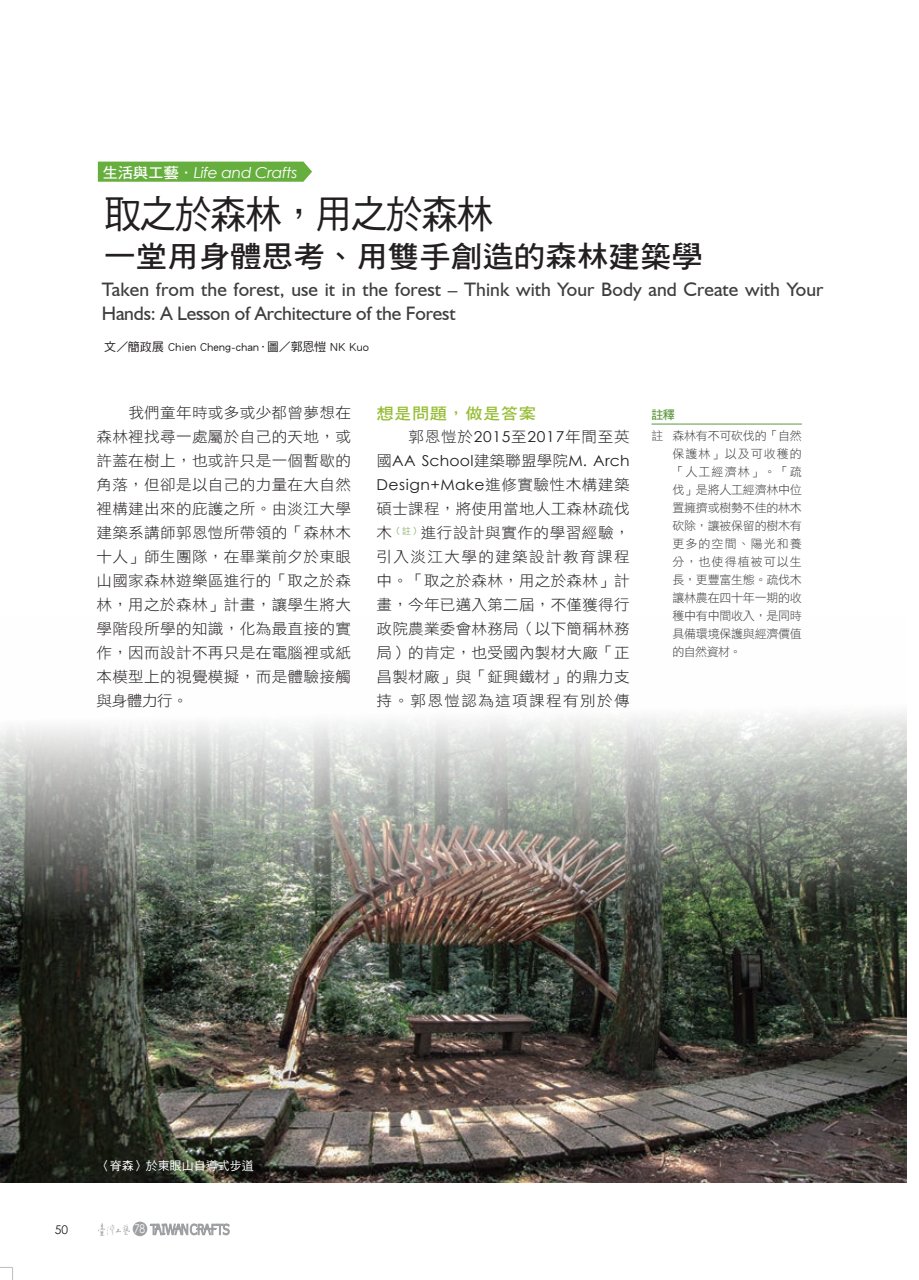
<style>
.page{position:relative;width:919px;height:1280px;background:#fff}
.page>*{position:absolute;margin:0;border:0;box-sizing:border-box;transform-origin:0 0}
.t1{font:39px "DF Hei Std W5";letter-spacing:-.05em;color:#231f20;scale:.95 1}
.t2{font:30px "DF Hei Std W7";color:#231f20;scale:1.05 1}
.t3{font:19.5px/24px "Humanist 521 BT";color:#3e3e3f}
.t4{font:15.75px "DF Hei Std W7";letter-spacing:.025em;color:#96bc33;scale:1.1 1}
.t5{font:15px/24px "DF Hei Std W3";letter-spacing:.02em;color:#231f20;text-align:justify;scale:1.04 1}
.t6{font:15px/24px "Century Gothic";letter-spacing:.01em;color:#231f20;scale:1.04 1}
.t7{font:italic 15px "Century Gothic";letter-spacing:-.025em;color:#fff;scale:1.04 1}
.t8{font:15px "DF Hei Std W3";letter-spacing:.045em;color:#231f20;scale:1.04 1}
.t9{font:12px/18px "DF Hei Std W3";letter-spacing:-.02em;color:#3e3e3f;text-align:justify}
.t10{font:12px "DF Hei Std W5";letter-spacing:.015em;color:#231f20}
.t11{font:12px "DF Hei Std W5";color:#fff}
.t12{font:12px "Century Gothic";color:#231f20}
.t13{font:12px "Century Gothic";color:#fff;scale:.85 1}
.t14{font:12px "DF Hei Std W7";color:#5e9740}
.s1{font-family:"DF Hei Std W7";font-style:normal}
.s2{font-family:"Century Gothic"}
.s3{font-family:"DF Hei Std W3"}
</style>
<div class="page">
<div style="left:133px;top:1222px;width:14px;height:14px;background:#9d9fa2;border-radius:50%"></div>
<div style="left:133px;top:1222px;width:14px;height:14px;border:1px solid #9d9fa2;border-radius:50%"></div>
<img style="left:98px;top:1223px;width:32px;height:13px">
<svg style="left:150px;top:1224px;width:79px;height:11px"></svg>
<svg style="left:0;top:1267px;width:13px;height:13px"></svg>
<svg style="left:98px;top:162px;width:214px;height:20px;background:#6bb043"></svg>
<img style="left:0;top:712px;width:906px;height:470px">
<hr style="left:651px;top:424px;width:150px;height:1px;background:#5e9740">
<p class="t7" style="left:102px;top:163px;width:189px"><span class="s1">生活與工藝．</span>Life and Crafts</p>
<h1 class="t1" style="left:104px;top:192px;width:411px">取之於森林，用之於森林</h1>
<h2 class="t2" style="left:104px;top:240px;width:571px">一堂用身體思考、用雙手創造的森林建築學</h2>
<h3 class="t3" style="left:102px;top:277px;width:723px">Taken from the forest, use it in the forest – Think with Your Body and Create with Your<br>Hands: A Lesson of Architecture of the Forest</h3>
<p class="t10" style="left:104px;top:340px;width:266px">文／簡政展 Chien Cheng-chan．圖／郭恩愷 NK Kuo</p>
<p class="t5" style="left:96px;top:401px;width:246px;text-indent:32px">我們童年時或多或少都曾夢想在森林裡找尋一處屬於自己的天地，或許蓋在樹上，也或許只是一個暫歇的角落，但卻是以自己的力量在大自然裡構建出來的庇護之所。由淡江大學建築系講師郭恩愷所帶領的「森林木十人」師生團隊，在畢業前夕於東眼山國家森林遊樂區進行的「取之於森林，用之於森林」計畫，讓學生將大學階段所學的知識，化為最直接的實作，因而設計不再只是在電腦裡或紙本模型上的視覺模擬，而是體驗接觸與身體力行。</p>
<p class="t4" style="left:376px;top:405px;width:146px">想是問題，做是答案</p>
<p class="t8" style="left:408px;top:429px;width:214px">郭恩愷於<span class="s2">2015</span>至<span class="s2">2017</span>年間至英</p>
<p class="t6" style="left:376px;top:449px;width:245px"><span class="s3">國</span>AA School<span class="s3">建築聯盟學院</span>M. Arch<br>Design+Make<span class="s3">進修實驗性木構建築</span></p>
<p class="t5" style="left:376px;top:497px;width:245px">碩士課程，將使用當地人工森林疏伐木<sup>（註）</sup>進行設計與實作的學習經驗，引入淡江大學的建築設計教育課程中。「取之於森林，用之於森林」計畫，今年已邁入第二屆，不僅獲得行政院農業委會林務局（以下簡稱林務局）的肯定，也受國內製材大廠「正昌製材廠」與「鉦興鐵材」的鼎力支持。郭恩愷認為這項課程有別於傳</p>
<p class="t14" style="left:651px;top:408px;width:25px">註釋</p>
<p class="t9" style="left:672px;top:426px;width:131px;text-indent:-21px">註 森林有不可砍伐的「自然保護林」以及可收穫的「人工經濟林」。「疏伐」是將人工經濟林中位置擁擠或樹勢不佳的林木砍除，讓被保留的樹木有更多的空間、陽光和養分，也使得植被可以生長，更豐富生態。疏伐木讓林農在四十年一期的收穫中有中間收入，是同時具備環境保護與經濟價值的自然資材。</p>
<p class="t11" style="left:98px;top:1159px;width:157px">〈脊森〉於東眼山自導式步道</p>
<p class="t12" style="left:55px;top:1223px;width:15px">50</p>
<p class="t13" style="left:134px;top:1220px;width:14px">78</p>
</div>
